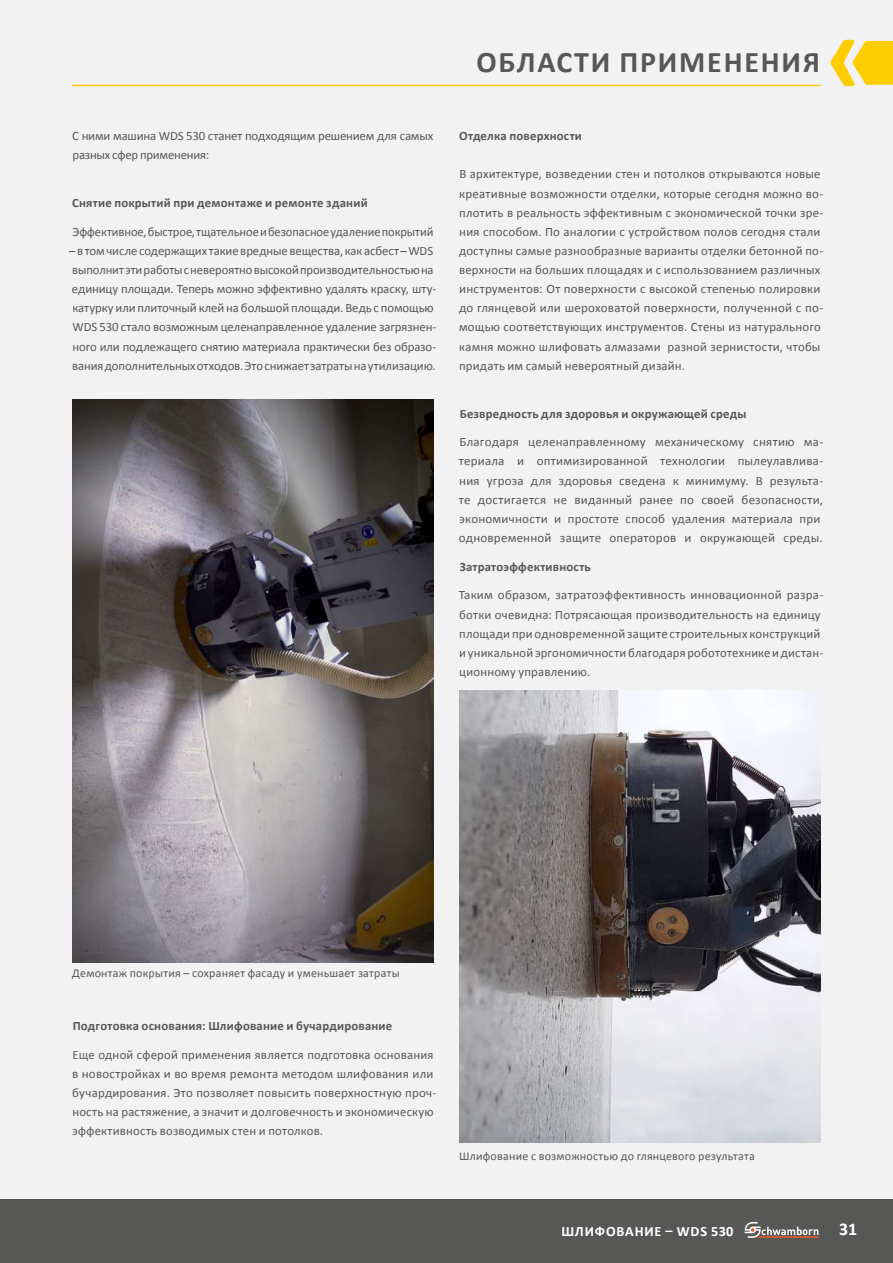
<style>
.page{position:relative;width:893px;height:1263px;background:#fff}
.page>*{position:absolute;margin:0;border:0;box-sizing:border-box;transform-origin:0 0}
.t1{font:700 30px "Calibri";letter-spacing:.06em;color:#575756}
.t2{font:700 18px "Calibri";color:#fff}
.t3{font:700 14.25px "Calibri";letter-spacing:.06em;color:#fff}
.t4{font:12.75px/19.2px "Calibri";letter-spacing:.015em;color:#575756}
.t5{font:12.75px/19.2px "Calibri";letter-spacing:-.005em;color:#575756}
.t6{font:700 12.75px "Calibri";letter-spacing:.015em;color:#575756}
.t7{font:12.75px/19.2px "Calibri";letter-spacing:-.015em;color:#575756}
.t8{font:12px "Calibri";letter-spacing:.02em;color:#575756}
</style>
<div class="page">
<div style="left:0;top:0;width:893px;height:1199px;background:#f2f2f2"></div>
<div style="left:0;top:1199px;width:893px;height:64px;background:#575756"></div>
<svg style="left:744px;top:1222px;width:74px;height:16px"></svg>
<img style="left:72px;top:399px;width:362px;height:564px">
<img style="left:459px;top:690px;width:362px;height:453px">
<hr style="left:72px;top:85px;width:749px;height:1px;background:#fc0">
<svg style="left:831px;top:40px;width:62px;height:46px"></svg>
<h1 class="t1" style="left:476px;top:43px;width:345px">ОБЛАСТИ ПРИМЕНЕНИЯ</h1>
<p class="t7" style="left:72px;top:126px;width:363px">С ними машина WDS 530 станет подходящим решением для самых разных сфер применения:</p>
<p class="t6" style="left:72px;top:195px;width:297px">Снятие покрытий при демонтаже и ремонте зданий</p>
<p class="t5" style="left:73px;top:222px;width:363px">Эффективное, быстрое, тщательное и безопасное удаление покрытий</p>
<p class="t5" style="left:69px;top:241px;width:369px">– в том числе содержащих такие вредные вещества, как асбест – WDS выполнит эти работы с невероятно высокой производительностью на единицу площади. Теперь можно эффективно удалять краску, шту&shy;катурку или плиточный клей на большой площади. Ведь с помощью WDS 530 стало возможным целенаправленное удаление загрязнен&shy;ного или подлежащего снятию материала практически без образо&shy;вания дополнительных отходов. Это снижает затраты на утилизацию.</p>
<p class="t6" style="left:459px;top:128px;width:124px">Отделка поверхности</p>
<p class="t4" style="left:459px;top:165px;width:366px">В архитектуре, возведении стен и потолков открываются новые креативные возможности отделки, которые сегодня можно во&shy;плотить в реальность эффективным с экономической точки зре&shy;ния способом. По аналогии с устройством полов сегодня стали доступны самые разнообразные варианты отделки бетонной по&shy;верхности на больших площадях и с использованием различных инструментов: От поверхности с высокой степенью полировки до глянцевой или шероховатой поверхности, полученной с по&shy;мощью соответствующих инструментов. Стены из натурального камня можно шлифовать алмазами разной зернистости, чтобы придать им самый невероятный дизайн.</p>
<p class="t6" style="left:460px;top:405px;width:288px">Безвредность для здоровья и окружающей среды</p>
<p class="t4" style="left:459px;top:432px;width:366px">Благодаря целенаправленному механическому снятию ма&shy;териала и оптимизированной технологии пылеулавлива&shy;ния угроза для здоровья сведена к минимуму. В результа&shy;те достигается не виданный ранее по своей безопасности, экономичности и простоте способ удаления материала при одновременной защите операторов и окружающей среды.</p>
<p class="t6" style="left:460px;top:558px;width:133px">Затратоэффективность</p>
<p class="t4" style="left:459px;top:586px;width:366px">Таким образом, затратоэффективность инновационной разра&shy;ботки очевидна: Потрясающая производительность на единицу площади при одновременной защите строительных конструкций и уникальной эргономичности благодаря робототехнике и дистан&shy;ционному управлению.</p>
<p class="t8" style="left:72px;top:965px;width:329px">Демонтаж покрытия – сохраняет фасаду и уменьшает затраты</p>
<p class="t6" style="left:73px;top:1018px;width:321px">Подготовка основания: Шлифование и бучардирование</p>
<p class="t4" style="left:72px;top:1045px;width:366px">Еще одной сферой применения является подготовка основания в новостройках и во время ремонта методом шлифования или бучардирования. Это позволяет повысить поверхностную проч&shy;ность на растяжение, а значит и долговечность и экономическую эффективность возводимых стен и потолков.</p>
<p class="t8" style="left:459px;top:1149px;width:297px">Шлифование с возможностью до глянцевого результата</p>
<p class="t3" style="left:561px;top:1222px;width:174px">ШЛИФОВАНИЕ – WDS 530</p>
<h2 class="t2" style="left:839px;top:1217px;width:20px">31</h2>
</div>
